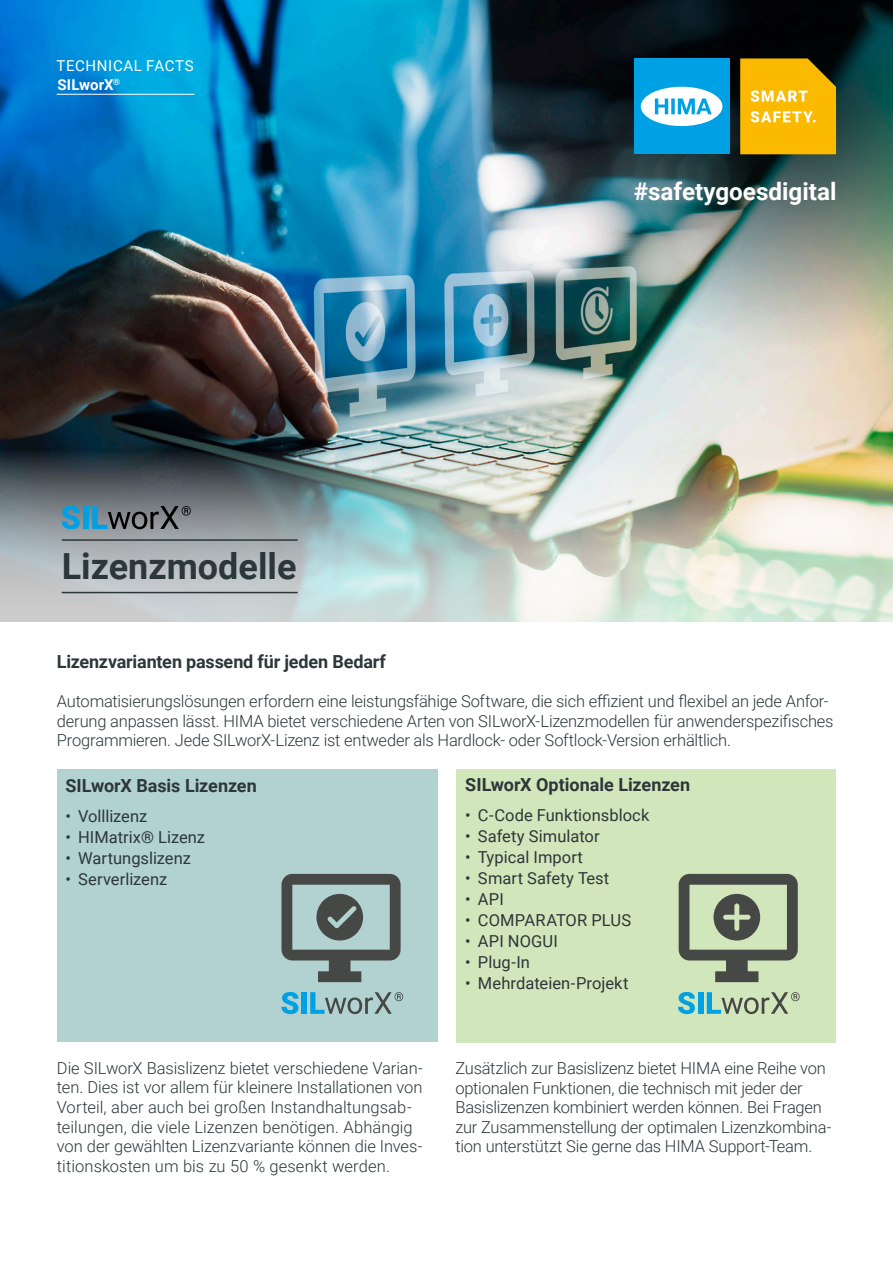
<style>
.page{position:relative;width:893px;height:1263px;background:#fff}
.page>*{position:absolute;margin:0;border:0;box-sizing:border-box;transform-origin:0 0}
.t1{font:700 36px "Roboto";color:#2c373a}
.t2{font:700 24.3px "Roboto";color:#fff}
.t3{font:700 18px "Roboto";letter-spacing:-.005em;color:#2c373a}
.t4{font:300 16.5px/19.5px "Roboto";letter-spacing:-.01em;color:#2c373a}
.t5{font:16.5px "Roboto";color:#2c373a}
.t6{font:15px/19.5px "Roboto";letter-spacing:.045em;color:#fff}
.s1{font-weight:700}
</style>
<div class="page">
<img style="left:0;top:0;width:893px;height:448px">
<div style="left:57px;top:769px;width:381px;height:273px;background:#b2d1d1"></div>
<div style="left:457px;top:769px;width:379px;height:273px;background:#d2e6bb"></div>
<img style="left:0;top:448px;width:893px;height:174px">
<img style="left:512px;top:0;width:381px;height:370px">
<hr style="left:62px;top:539px;width:236px;height:2px;background:#2c373a">
<hr style="left:62px;top:592px;width:236px;height:1px;background:#2c373a">
<hr style="left:57px;top:94px;width:137px;height:1px;background:#fff">
<svg style="left:62px;top:506px;width:18px;height:23px"></svg>
<div style="left:83px;top:506px;width:5px;height:23px;background:#00a0e4"></div>
<svg style="left:92px;top:506px;width:99px;height:23px;background:#5d6c75"></svg>
<svg style="left:281px;top:992px;width:17px;height:22px"></svg>
<div style="left:301px;top:992px;width:6px;height:22px;background:#00a0e4"></div>
<svg style="left:310px;top:992px;width:93px;height:22px"></svg>
<svg style="left:281px;top:874px;width:120px;height:108px"></svg>
<svg style="left:678px;top:992px;width:17px;height:22px"></svg>
<div style="left:698px;top:992px;width:5px;height:22px;background:#00a0e4"></div>
<svg style="left:707px;top:992px;width:93px;height:22px"></svg>
<svg style="left:679px;top:874px;width:119px;height:108px"></svg>
<svg style="left:740px;top:58px;width:96px;height:96px;background:#eeb411"></svg>
<div style="left:634px;top:58px;width:95px;height:96px;background:#00a0e4"></div>
<svg style="left:641px;top:87px;width:81px;height:39px"></svg>
<p class="t6" style="left:56px;top:55px;width:139px">TECHNICAL FACTS<br><span class="s1">SILworX</span><sup>®</sup></p>
<h1 class="t1" style="left:62px;top:541px;width:236px">Lizenzmodelle</h1>
<h2 class="t2" style="left:634px;top:174px;width:204px">#safetygoesdigital</h2>
<p class="t3" style="left:57px;top:649px;width:331px">Lizenzvarianten passend für jeden Bedarf</p>
<p class="t4" style="left:57px;top:691px;width:778px">Automatisierungslösungen erfordern eine leistungsfähige Software, die sich effizient und flexibel an jede Anfor&shy;derung anpassen lässt. HIMA bietet verschiedene Arten von SILworX-Lizenzmodellen für anwenderspezifisches<br>Programmieren. Jede SILworX-Lizenz ist entweder als Hardlock- oder Softlock-Version erhältlich.</p>
<p class="t3" style="left:65px;top:772px;width:193px">SILworX Basis Lizenzen</p>
<p class="t5" style="left:65px;top:804px;width:83px">• Volllizenz</p>
<p class="t5" style="left:65px;top:825px;width:141px">• HIMatrix® Lizenz</p>
<p class="t5" style="left:65px;top:846px;width:127px">• Wartungslizenz</p>
<p class="t5" style="left:65px;top:867px;width:103px">• Serverlizenz</p>
<p class="t3" style="left:465px;top:772px;width:227px">SILworX Optionale Lizenzen</p>
<p class="t5" style="left:465px;top:804px;width:186px">• C-Code Funktionsblock</p>
<p class="t5" style="left:465px;top:825px;width:136px">• Safety Simulator</p>
<p class="t5" style="left:465px;top:846px;width:119px">• Typical Import</p>
<p class="t5" style="left:465px;top:867px;width:146px">• Smart Safety Test</p>
<p class="t5" style="left:465px;top:888px;width:40px">• API</p>
<p class="t5" style="left:465px;top:909px;width:168px">• COMPARATOR PLUS</p>
<p class="t5" style="left:465px;top:930px;width:94px">• API NOGUI</p>
<p class="t5" style="left:465px;top:951px;width:66px">• Plug-In</p>
<p class="t5" style="left:465px;top:972px;width:165px">• Mehrdateien-Projekt</p>
<p class="t4" style="left:57px;top:1058px;width:367px">Die SILworX Basislizenz bietet verschiedene Varian&shy;ten. Dies ist vor allem für kleinere Installationen von Vorteil, aber auch bei großen Instandhaltungsab&shy;teilungen, die viele Lizenzen benötigen. Abhängig von der gewählten Lizenzvariante können die Inves&shy;titionskosten um bis zu 50 % gesenkt werden.</p>
<p class="t4" style="left:455px;top:1058px;width:377px">Zusätzlich zur Basislizenz bietet HIMA eine Reihe von optionalen Funktionen, die technisch mit jeder der Basislizenzen kombiniert werden können. Bei Fragen zur Zusammenstellung der optimalen Lizenzkombina&shy;tion unterstützt Sie gerne das HIMA Support-Team.</p>
</div>
